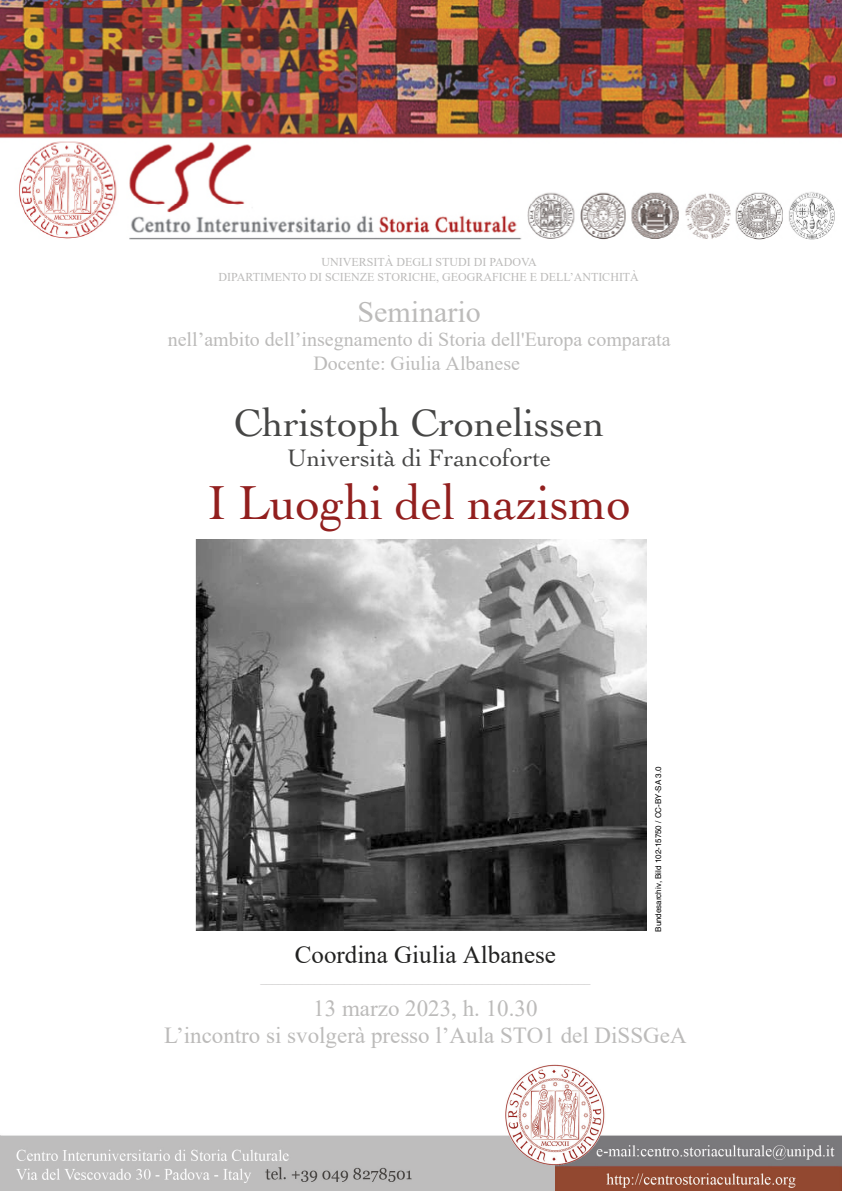
<style>
.page{position:relative;width:842px;height:1191px;background:#fff}
.page>*{position:absolute;margin:0;border:0;box-sizing:border-box;transform-origin:0 0}
.t1{font:50px "Cochin LT";color:#921f1e}
.t2{font:40px "Cochin LT";color:#464645}
.t3{font:30px "Times New Roman";color:#bcbbba}
.t4{font:25px "Cochin LT";color:#464645}
.t5{font:25px "Times New Roman";color:#222221}
.t6{font:23px/27.6px "Times New Roman";color:#bcbbba;text-align:center}
.t7{font:20px/24px "Times New Roman";color:#bcbbba;text-align:center}
.t8{font:12px/14.4px "Times New Roman";color:#bcbbba;text-align:center}
.t9{font:8px "Helvetica";color:#000}
</style>
<div class="page">
<img style="left:0;top:1064px;width:842px;height:127px">
<img style="left:195px;top:539px;width:452px;height:391px">
<img style="left:0;top:0;width:842px;height:240px">
<p class="t8" style="left:219px;top:255px;width:422px">UNIVERSITÀ DEGLI STUDI DI PADOVA<br>DIPARTIMENTO DI SCIENZE STORICHE, GEOGRAFICHE E DELL’ANTICHITÀ</p>
<h3 class="t3" style="left:358px;top:290px;width:125px">Seminario</h3>
<h3 class="t7" style="left:168px;top:326px;width:504px">nell’ambito dell’insegnamento di Storia dell'Europa comparata<br>Docente: Giulia Albanese</h3>
<h2 class="t2" style="left:234px;top:400px;width:372px">Christoph Cronelissen</h2>
<h3 class="t4" style="left:287px;top:443px;width:266px">Università di Francoforte</h3>
<h1 class="t1" style="left:207px;top:474px;width:425px">I Luoghi del nazismo</h1>
<h3 class="t5" style="left:295px;top:936px;width:263px">Coordina Giulia Albanese</h3>
<p class="t9" style="left:654px;top:931px;width:166px;rotate:-90deg">Bundesarchiv, Bild 102-15750 / CC-BY-SA 3.0</p>
<p class="t8" style="left:260px;top:970px;width:331px">_______________________________________________________</p>
<h3 class="t6" style="left:164px;top:993px;width:524px">13 marzo 2023, h. 10.30<br>L’incontro si svolgerà presso l’Aula STO1 del DiSSGeA</h3>
</div>
